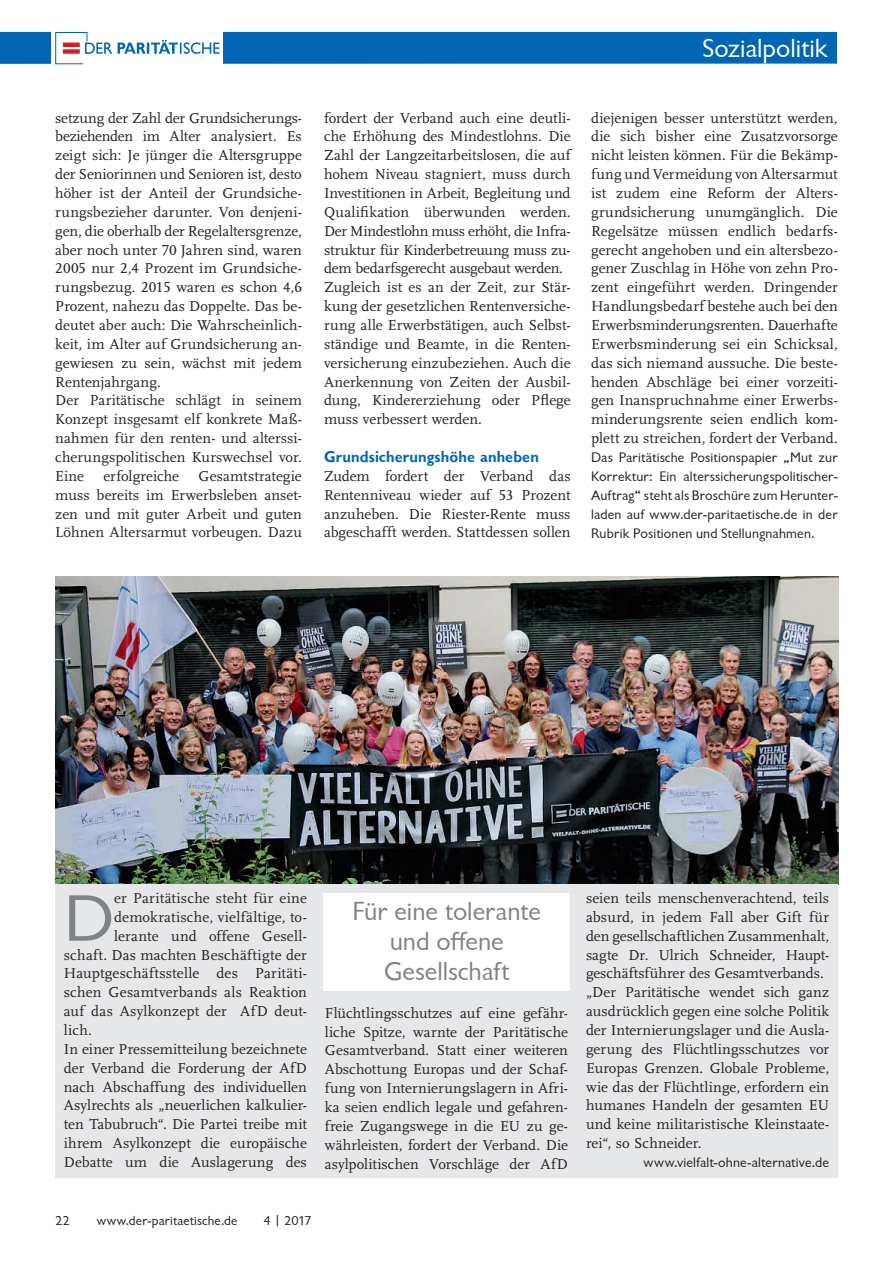
<style>
.page{position:relative;width:893px;height:1263px;background:#fff}
.page>*{position:absolute;margin:0;border:0;box-sizing:border-box;transform-origin:0 0}
.t1{font:67.95px "Chantilly";color:#808285;scale:1.05 1}
.t2{font:27px/29.7px "Chantilly";color:#808285;text-align:center}
.t3{font:27px "Chantilly";color:#fff}
.t4{font:700 16.5px "Chantilly";letter-spacing:.01em;color:#0166b3}
.t5{font:15px/18.9px "Scala LF";letter-spacing:.005em;color:#231f20;text-align:justify}
.t6{font:14.25px/18.9px "Chantilly";letter-spacing:.01em;color:#231f20;text-align:justify}
.t7{font:13.5px "Chantilly";letter-spacing:.01em;color:#231f20}
</style>
<div class="page">
<img style="left:55px;top:577px;width:784px;height:308px">
<div style="left:0;top:32px;width:837px;height:32px;background:#0166b3"></div>
<div style="left:51px;top:30px;width:172px;height:36px;background:#fff"></div>
<svg style="left:55px;top:32px;width:165px;height:33px"></svg>
<div style="left:55px;top:885px;width:783px;height:293px;background:#e6e7e9"></div>
<div style="left:324px;top:894px;width:246px;height:97px;background:#fff"></div>
<p class="t5" style="left:55px;top:108px;width:248px;text-align:left">setzung der Zahl der Grundsicherungs&shy;beziehenden im Alter analysiert. Es zeigt sich: Je jünger die Altersgruppe der Seniorinnen und Senioren ist, desto höher ist der Anteil der Grundsiche&shy;rungsbezieher darunter. Von denjeni&shy;gen, die oberhalb der Regelaltersgrenze, aber noch unter 70 Jahren sind, waren 2005 nur 2,4 Prozent im Grundsiche&shy;rungsbezug. 2015 waren es schon 4,6<br>Prozent, nahezu das Doppelte. Das be&shy;deutet aber auch: Die Wahrscheinlich&shy;keit, im Alter auf Grundsicherung an&shy;gewiesen zu sein, wächst mit jedem Rentenjahrgang.<br>Der Paritätische schlägt in seinem Konzept insgesamt elf konkrete Maß&shy;nahmen für den renten- und alterssi&shy;cherungspolitischen Kurswechsel vor.<br>Eine</p>
<p class="t5" style="left:103px;top:466px;width:77px">erfolgreiche</p>
<p class="t5" style="left:55px;top:466px;width:248px;text-indent:143px">Gesamtstrategie muss bereits im Erwerbsleben anset&shy;zen und mit guter Arbeit und guten Löhnen Altersarmut vorbeugen. Dazu</p>
<h2 class="t3" style="left:702px;top:32px;width:127px">Sozialpolitik</h2>
<p class="t5" style="left:324px;top:108px;width:248px;text-align:left">fordert der Verband auch eine deutli&shy;che Erhöhung des Mindestlohns. Die Zahl der Langzeitarbeitslosen, die auf hohem Niveau stagniert, muss durch Investitionen in Arbeit, Begleitung und Qualifikation überwunden werden.<br>Der Mindestlohn muss erhöht, die Infra&shy;struktur für Kinderbetreuung muss zu&shy;dem bedarfsgerecht ausgebaut werden.<br>Zugleich ist es an der Zeit, zur Stär&shy;kung der gesetzlichen Rentenversiche&shy;rung alle Erwerbstätigen, auch Selbst&shy;ständige und Beamte, in die Renten&shy;versicherung einzubeziehen. Auch die Anerkennung von Zeiten der Ausbil&shy;dung, Kindererziehung oder Pflege muss verbessert werden.</p>
<p class="t4" style="left:324px;top:447px;width:216px">Grundsicherungshöhe anheben</p>
<p class="t5" style="left:324px;top:466px;width:248px">Zudem fordert der Verband das Rentenniveau wieder auf 53 Prozent anzuheben. Die Riester-Rente muss abgeschafft werden. Stattdessen sollen</p>
<p class="t5" style="left:591px;top:108px;width:248px">diejenigen besser unterstützt werden, die sich bisher eine Zusatzvorsorge nicht leisten können. Für die Bekämp&shy;fung und Vermeidung von Altersarmut ist zudem eine Reform der Alters&shy;grundsicherung unumgänglich. Die Regelsätze müssen endlich bedarfs&shy;gerecht angehoben und ein altersbezo&shy;gener Zuschlag in Höhe von zehn Pro&shy;zent eingeführt werden. Dringender Handlungsbedarfbestehe auch bei den Erwerbsminderungsrenten. Dauerhafte Erwerbsminderung sei ein Schicksal, das sich niemand aussuche. Die beste&shy;henden Abschläge bei einer vorzeiti&shy;gen Inanspruchnahme einer Erwerbs&shy;minderungsrente seien endlich kom&shy;plett zu streichen, fordert der Verband.</p>
<p class="t6" style="left:591px;top:448px;width:248px">Das Paritätische Positionspapier „Mut zur Korrektur: Ein alterssicherungspolitischer-Auftrag“ steht als Broschüre zum Herunter&shy;laden auf www.der-paritaetische.de in der Rubrik Positionen und Stellungnahmen.</p>
<h1 class="t1" style="left:64px;top:877px;width:49px">D</h1>
<p class="t5" style="left:114px;top:888px;width:194px">er Paritätische steht für eine</p>
<p class="t5" style="left:114px;top:907px;width:194px">demokratische, vielfältige, to-</p>
<p class="t5" style="left:114px;top:926px;width:194px">lerante und offene Gesell-</p>
<p class="t5" style="left:64px;top:945px;width:245px">schaft. Das machten Beschäftigte der</p>
<p class="t5" style="left:64px;top:964px;width:245px">Hauptgeschäftsstelle des Paritäti-</p>
<p class="t5" style="left:64px;top:983px;width:245px">schen Gesamtverbands als Reaktion</p>
<p class="t5" style="left:64px;top:1001px;width:245px">auf das Asylkonzept der AfD deut-</p>
<p class="t5" style="left:64px;top:1020px;width:30px">lich.</p>
<p class="t5" style="left:64px;top:1039px;width:245px">In einer Pressemitteilung bezeichnete</p>
<p class="t5" style="left:64px;top:1058px;width:245px">der Verband die Forderung der AfD</p>
<p class="t5" style="left:64px;top:1077px;width:245px">nach Abschaffung des individuellen</p>
<p class="t5" style="left:64px;top:1096px;width:245px">Asylrechts als „neuerlichen kalkulier-</p>
<p class="t5" style="left:64px;top:1115px;width:245px">ten Tabubruch“. Die Partei treibe mit</p>
<p class="t5" style="left:64px;top:1133px;width:245px">ihrem Asylkonzept die europäische</p>
<p class="t5" style="left:64px;top:1152px;width:245px">Debatte um die Auslagerung des</p>
<h2 class="t2" style="left:352px;top:896px;width:190px">Für eine tolerante und offene<br>Gesellschaft</h2>
<p class="t5" style="left:325px;top:1003px;width:245px">Flüchtlingsschutzes auf eine gefähr&shy;liche Spitze, warnte der Paritätische Gesamtverband. Statt einer weiteren Abschottung Europas und der Schaf&shy;fung von Internierungslagern in Afri&shy;ka seien endlich legale und gefahren&shy;freie Zugangswege in die EU zu ge&shy;währleisten, fordert der Verband. Die asylpolitischen Vorschläge der AfD</p>
<p class="t7" style="left:55px;top:1212px;width:16px">22</p>
<p class="t7" style="left:97px;top:1212px;width:142px">www.der-paritaetische.de</p>
<p class="t7" style="left:264px;top:1212px;width:50px">4 | 2017</p>
<p class="t5" style="left:586px;top:888px;width:245px;text-align:left">seien teils menschenverachtend, teils absurd, in jedem Fall aber Gift für den gesellschaftlichen Zusammenhalt, sagte Dr. Ulrich Schneider, Haupt&shy;geschäftsführer des Gesamtverbands. „Der Paritätische wendet sich ganz ausdrücklich gegen eine solche Politik der Internierungslager und die Ausla&shy;gerung des Flüchtlingsschutzes vor Europas Grenzen. Globale Probleme, wie das der Flüchtlinge, erfordern ein humanes Handeln der gesamten EU und keine militaristische Kleinstaate&shy;rei“, so Schneider.</p>
<p class="t6" style="left:644px;top:1153px;width:187px">www.vielfalt-ohne-alternative.de</p>
</div>
